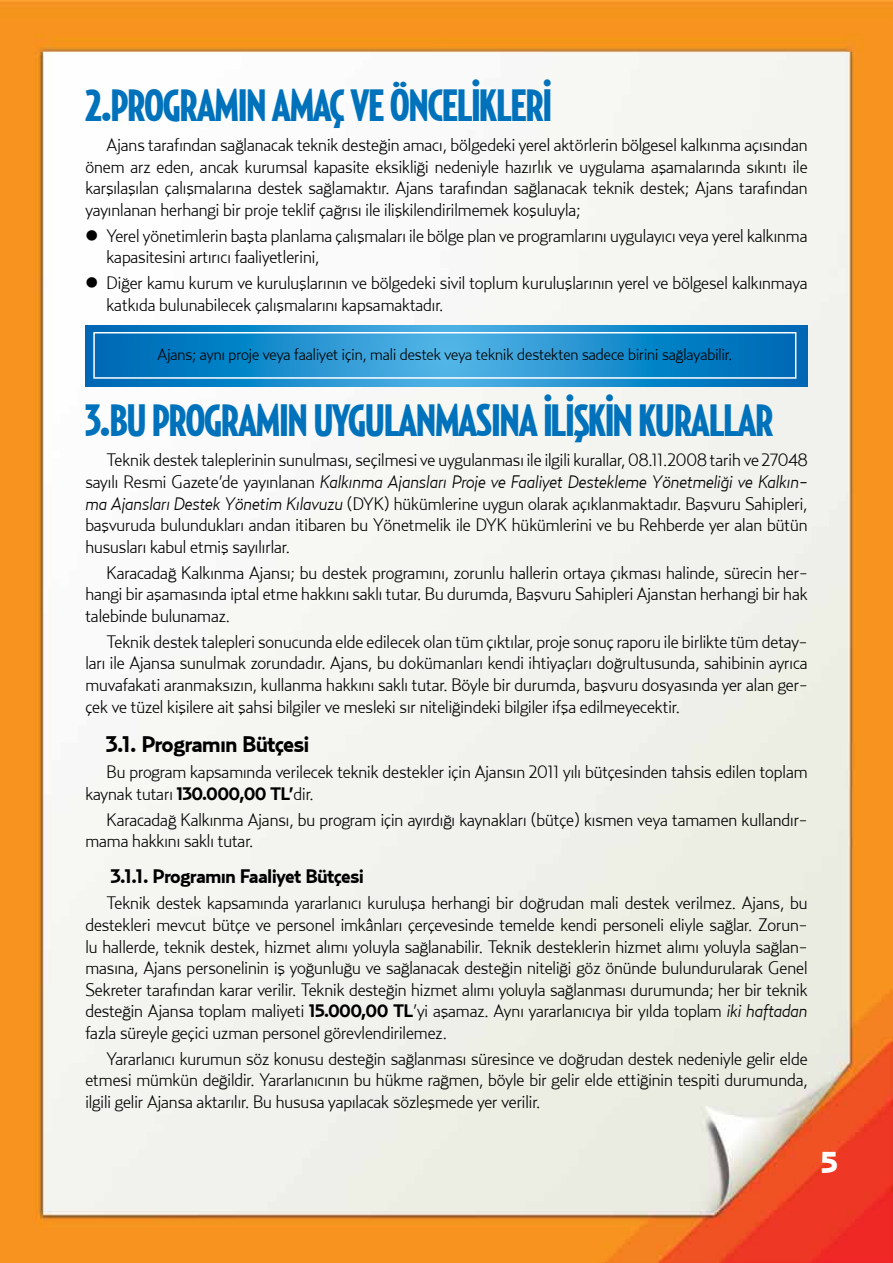
<style>
.page{position:relative;width:893px;height:1263px;background:#fff}
.page>*{position:absolute;margin:0;border:0;box-sizing:border-box;transform-origin:0 0}
.t1{font:900 45px "Relay Comp";letter-spacing:-.03em;color:#0072bc}
.t2{font:900 30px "Relay";color:#fff}
.t3{font:700 22.5px "Relay";letter-spacing:-.04em;color:#000}
.t4{font:700 19.5px "Relay";letter-spacing:-.04em;color:#000}
.t5{font:300 18px/21.6px "Relay";letter-spacing:-.04em;color:#000;text-align:justify}
.t6{font:300 16.5px "Relay";letter-spacing:-.04em;color:#000}
.s1{font-style:italic}
.s2{font-weight:700}
</style>
<div class="page">
<img style="left:0;top:0;width:893px;height:1263px">
<svg style="left:85px;top:325px;width:723px;height:62px;background:#1b8bcb"></svg>
<div style="left:93px;top:332px;width:703px;height:47px;border:2px solid #fff"></div>
<svg style="left:98px;top:242px;width:18px;height:1px"></svg>
<svg style="left:98px;top:289px;width:18px;height:1px"></svg>
<h1 class="t1" style="left:85px;top:79px;width:468px">2.PROGRAMIN AMAÇ VE ÖNCELİKLERİ</h1>
<p class="t5" style="left:85px;top:134px;width:724px;text-indent:21px">Ajans tarafından sağlanacak teknik desteğin amacı, bölgedeki yerel aktörlerin bölgesel kalkınma açısından önem arz eden, ancak kurumsal kapasite eksikliği nedeniyle hazırlık ve uygulama aşamalarında sıkıntı ile karşılaşılan çalışmalarına destek sağlamaktır. Ajans tarafından sağlanacak teknik destek; Ajans tarafından yayınlanan herhangi bir proje teklif çağrısı ile ilişkilendirilmemek koşuluyla;</p>
<p class="t5" style="left:106px;top:224px;width:703px;text-indent:-21px">● Yerel yönetimlerin başta planlama çalışmaları ile bölge plan ve programlarını uygulayıcı veya yerel kalkınma kapasitesini artırıcı faaliyetlerini,</p>
<p class="t5" style="left:106px;top:272px;width:703px;text-indent:-21px">● Diğer kamu kurum ve kuruluşlarının ve bölgedeki sivil toplum kuruluşlarının yerel ve bölgesel kalkınmaya katkıda bulunabilecek çalışmalarını kapsamaktadır.</p>
<p class="t6" style="left:157px;top:344px;width:577px">Ajans; aynı proje veya faaliyet için, mali destek veya teknik destekten sadece birini sağlayabilir.</p>
<h1 class="t1" style="left:85px;top:394px;width:690px">3.BU PROGRAMIN UYGULANMASINA İLİŞKİN KURALLAR</h1>
<p class="t5" style="left:85px;top:449px;width:724px;text-indent:21px">Teknik destek taleplerinin sunulması, seçilmesi ve uygulanması ile ilgili kurallar, 08.11.2008 tarih ve 27048 sayılı Resmi Gazete’de yayınlanan <span class="s1">Kalkınma Ajansları Proje ve Faaliyet Destekleme Yönetmeliği ve Kalkın&shy;ma Ajansları Destek Yönetim Kılavuzu</span> (DYK) hükümlerine uygun olarak açıklanmaktadır. Başvuru Sahipleri, başvuruda bulundukları andan itibaren bu Yönetmelik ile DYK hükümlerini ve bu Rehberde yer alan bütün hususları kabul etmiş sayılırlar.</p>
<p class="t5" style="left:85px;top:561px;width:724px;text-indent:21px">Karacadağ Kalkınma Ajansı; bu destek programını, zorunlu hallerin ortaya çıkması halinde, sürecin her&shy;hangi bir aşamasında iptal etme hakkını saklı tutar. Bu durumda, Başvuru Sahipleri Ajanstan herhangi bir hak talebinde bulunamaz.</p>
<p class="t5" style="left:85px;top:630px;width:724px;text-indent:21px">Teknik destek talepleri sonucunda elde edilecek olan tüm çıktılar, proje sonuç raporu ile birlikte tüm detay&shy;ları ile Ajansa sunulmak zorundadır. Ajans, bu dokümanları kendi ihtiyaçları doğrultusunda, sahibinin ayrıca muvafakati aranmaksızın, kullanma hakkını saklı tutar. Böyle bir durumda, başvuru dosyasında yer alan ger&shy;çek ve tüzel kişilere ait şahsi bilgiler ve mesleki sır niteliğindeki bilgiler ifşa edilmeyecektir.</p>
<p class="t3" style="left:106px;top:731px;width:205px">3.1. Programın Bütçesi</p>
<p class="t5" style="left:85px;top:761px;width:724px;text-indent:21px">Bu program kapsamında verilecek teknik destekler için Ajansın 2011 yılı bütçesinden tahsis edilen toplam kaynak tutarı <span class="s2">130.000,00 TL’</span>dir.</p>
<p class="t5" style="left:85px;top:808px;width:724px;text-indent:21px">Karacadağ Kalkınma Ajansı, bu program için ayırdığı kaynakları (bütçe) kısmen veya tamamen kullandır&shy;mama hakkını saklı tutar.</p>
<p class="t4" style="left:111px;top:865px;width:255px">3.1.1. Programın Faaliyet Bütçesi</p>
<p class="t5" style="left:85px;top:892px;width:724px;text-indent:21px">Teknik destek kapsamında yararlanıcı kuruluşa herhangi bir doğrudan mali destek verilmez. Ajans, bu destekleri mevcut bütçe ve personel imkânları çerçevesinde temelde kendi personeli eliyle sağlar. Zorun&shy;lu hallerde, teknik destek, hizmet alımı yoluyla sağlanabilir. Teknik desteklerin hizmet alımı yoluyla sağlan&shy;masına, Ajans personelinin iş yoğunluğu ve sağlanacak desteğin niteliği göz önünde bulundurularak Genel Sekreter tarafından karar verilir. Teknik desteğin hizmet alımı yoluyla sağlanması durumunda; her bir teknik desteğin Ajansa toplam maliyeti <span class="s2">15.000,00 TL</span>’yi aşamaz. Aynı yararlanıcıya bir yılda toplam <span class="s1">iki haftadan </span>fazla süreyle geçici uzman personel görevlendirilemez.</p>
<p class="t5" style="left:85px;top:1047px;width:724px;text-indent:21px">Yararlanıcı kurumun söz konusu desteğin sağlanması süresince ve doğrudan destek nedeniyle gelir elde etmesi mümkün değildir. Yararlanıcının bu hükme rağmen, böyle bir gelir elde ettiğinin tespiti durumunda, ilgili gelir Ajansa aktarılır. Bu hususa yapılacak sözleşmede yer verilir.</p>
<h2 class="t2" style="left:821px;top:1144px;width:18px">5</h2>
</div>
